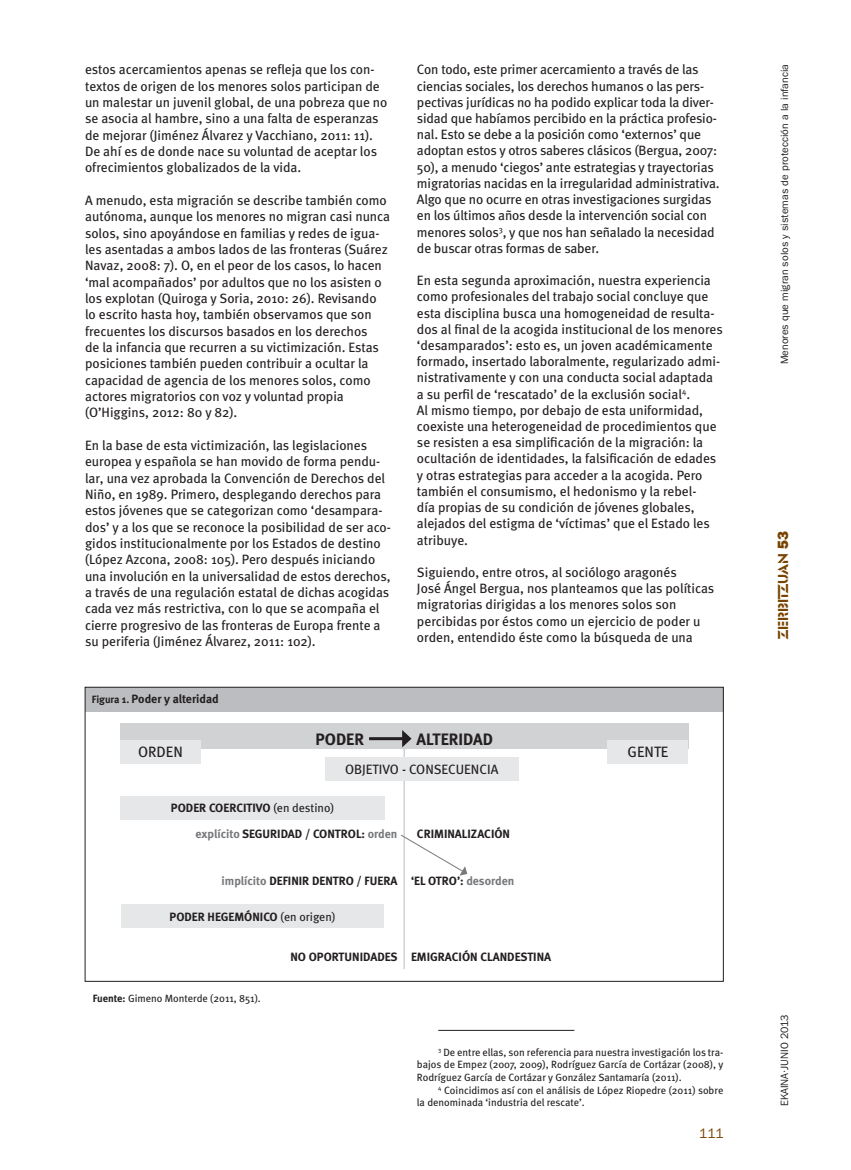
<style>
.page{position:relative;width:851px;height:1170px;background:#fff}
.page>*{position:absolute;margin:0;border:0;box-sizing:border-box;transform-origin:0 0}
.GrafTXT{font:700 16.5px "Meta";color:#231f20}
.t1{font:15px "Glaser Ste D";color:#794400}
.GrafTXT-2{font:15px "Meta";color:#231f20}
.Texto{font:13.5px/16.4px "Meta";letter-spacing:-.005em;color:#231f20}
.GrafTXT-3{font:13.5px "Meta";color:#231f20}
.t2{font:13.5px "Franklin Gothic IT Cby BT";color:#794400}
.GrafTXT-4{font:700 12px "Meta";color:#231f20}
.Nota_al_pie{font:10.5px/12.6px "Meta";color:#231f20;text-align:justify}
.t3{font:10.5px "Franklin Gothic";color:#231f20}
.t4{font:10.5px "Franklin Gothic IT Cby BT";color:#231f20}
.s1{font-size:10.5px}
.s2{font-weight:400}
.s3{color:#76787b}
.s4{font-weight:700}
.s5{font-family:"Franklin Gothic";font-weight:800}
</style>
<div class="page">
<hr style="left:438px;top:1030px;width:136px;height:1px;background:#231f20">
<div style="left:120px;top:723px;width:568px;height:25px;background:#d1d2d4"></div>
<hr style="left:369px;top:737px;width:36px;height:3px;background:#231f20">
<svg style="left:402px;top:730px;width:9px;height:17px"></svg>
<div style="left:120px;top:739px;width:81px;height:24px;background:#e6e7e9"></div>
<div style="left:607px;top:739px;width:81px;height:24px;background:#e6e7e9"></div>
<div style="left:120px;top:795px;width:265px;height:24px;background:#e6e7e9"></div>
<div style="left:121px;top:904px;width:262px;height:23px;background:#e6e7e9"></div>
<hr style="left:403px;top:748px;width:2px;height:221px;background:#d1d2d4">
<div style="left:325px;top:757px;width:193px;height:23px;background:#e6e7e9"></div>
<svg style="left:401px;top:834px;width:66px;height:41px"></svg>
<div style="left:85px;top:687px;width:638px;height:24px;background:#bcbdc0"></div>
<p class="Texto" style="left:85px;top:61px;width:304px">estos acercamientos apenas se refleja que los con&shy;textos de origen de los menores solos participan de un malestar un juvenil global, de una pobreza que no se asocia al hambre, sino a una falta de esperanzas de mejorar (Jiménez Álvarez y Vacchiano, 2011: 11).<br>De ahí es de donde nace su voluntad de aceptar los ofrecimientos globalizados de la vida.</p>
<p class="Texto" style="left:85px;top:192px;width:306px">A menudo, esta migración se describe también como autónoma, aunque los menores no migran casi nunca solos, sino apoyándose en familias y redes de igua&shy;les asentadas a ambos lados de las fronteras (Suárez Navaz, 2008: 7). O, en el peor de los casos, lo hacen ‘mal acompañados’ por adultos que no los asisten o los explotan (Quiroga y Soria, 2010: 26). Revisando lo escrito hasta hoy, también observamos que son frecuentes los discursos basados en los derechos<br>de la infancia que recurren a su victimización. Estas posiciones también pueden contribuir a ocultar la capacidad de agencia de los menores solos, como actores migratorios con voz y voluntad propia (O’Higgins, 2012: 80 y 82).</p>
<p class="Texto" style="left:85px;top:437px;width:307px">En la base de esta victimización, las legislaciones europea y española se han movido de forma pendu&shy;lar, una vez aprobada la Convención de Derechos del Niño, en 1989. Primero, desplegando derechos para estos jóvenes que se categorizan como ‘desampara&shy;dos’ y a los que se reconoce la posibilidad de ser aco&shy;gidos institucionalmente por los Estados de destino (López Azcona, 2008: 105). Pero después iniciando una involución en la universalidad de estos derechos, a través de una regulación estatal de dichas acogidas cada vez más restrictiva, con lo que se acompaña el cierre progresivo de las fronteras de Europa frente a su periferia (Jiménez Álvarez, 2011: 102).</p>
<p class="GrafTXT-4" style="left:92px;top:691px;width:128px"><span class="s1">Figura 1.</span> Poder y alteridad</p>
<p class="Texto" style="left:417px;top:61px;width:304px">Con todo, este primer acercamiento a través de las ciencias sociales, los derechos humanos o las pers&shy;pectivas jurídicas no ha podido explicar toda la diver&shy;sidad que habíamos percibido en la práctica profesio&shy;nal. Esto se debe a la posición como ‘externos’ que adoptan estos y otros saberes clásicos (Bergua, 2007:<br>50), a menudo ‘ciegos’ ante estrategias y trayectorias migratorias nacidas en la irregularidad administrativa.<br>Algo que no ocurre en otras investigaciones surgidas en los últimos años desde la intervención social con menores solos<sup>3</sup>, y que nos han señalado la necesidad de buscar otras formas de saber.</p>
<p class="Texto" style="left:417px;top:272px;width:307px">En esta segunda aproximación, nuestra experiencia como profesionales del trabajo social concluye que esta disciplina busca una homogeneidad de resulta&shy;dos al final de la acogida institucional de los menores ‘desamparados’: esto es, un joven académicamente formado, insertado laboralmente, regularizado admi&shy;nistrativamente y con una conducta social adaptada a su perfil de ‘rescatado’ de la exclusión social<sup>4</sup>.<br>Al mismo tiempo, por debajo de esta uniformidad, coexiste una heterogeneidad de procedimientos que se resisten a esa simplificación de la migración: la ocultación de identidades, la falsificación de edades y otras estrategias para acceder a la acogida. Pero también el consumismo, el hedonismo y la rebel-<br>día propias de su condición de jóvenes globales, alejados del estigma de ‘víctimas’ que el Estado les atribuye.</p>
<p class="Texto" style="left:417px;top:564px;width:299px">Siguiendo, entre otros, al sociólogo aragonés<br>José Ángel Bergua, nos planteamos que las políticas migratorias dirigidas a los menores solos son percibidas por éstos como un ejercicio de poder u orden, entendido éste como la búsqueda de una</p>
<p class="GrafTXT" style="left:315px;top:729px;width:50px">PODER</p>
<p class="GrafTXT" style="left:416px;top:729px;width:78px">ALTERIDAD</p>
<p class="GrafTXT-2" style="left:138px;top:743px;width:46px">ORDEN</p>
<p class="GrafTXT-2" style="left:627px;top:743px;width:42px">GENTE</p>
<p class="GrafTXT-4" style="left:171px;top:801px;width:165px">PODER COERCITIVO <span class="s2">(en destino)</span></p>
<p class="GrafTXT-3" style="left:345px;top:761px;width:155px">OBJETIVO - CONSECUENCIA</p>
<p class="GrafTXT-4" style="left:195px;top:826px;width:203px"><span class="s3">explícito</span> SEGURIDAD / CONTROL: <span class="s3">orden</span></p>
<p class="GrafTXT-4" style="left:417px;top:826px;width:95px">CRIMINALIZACIÓN</p>
<p class="GrafTXT-4" style="left:221px;top:873px;width:177px"><span class="s3">implícito</span> DEFINIR DENTRO / FUERA</p>
<p class="GrafTXT-4" style="left:411px;top:873px;width:105px">‘EL OTRO’: <span class="s3">desorden</span></p>
<p class="GrafTXT-4" style="left:169px;top:909px;width:167px">PODER HEGEMÓNICO <span class="s2">(en origen)</span></p>
<p class="Nota_al_pie" style="left:93px;top:991px;width:169px"><span class="s4">Fuente:</span> Gimeno Monterde (2011, 851).</p>
<p class="GrafTXT-4" style="left:290px;top:949px;width:109px">NO OPORTUNIDADES</p>
<p class="GrafTXT-4" style="left:411px;top:949px;width:142px">EMIGRACIÓN CLANDESTINA</p>
<p class="Nota_al_pie" style="left:417px;top:1045px;width:308px;text-indent:21px"><sup>3</sup> De entre ellas, son referencia para nuestra investigación los tra&shy;bajos de Empez (2007, 2009), Rodríguez García de Cortázar (2008), y Rodríguez García de Cortázar y González Santamaría (2011).</p>
<p class="Nota_al_pie" style="left:417px;top:1083px;width:308px;text-indent:21px"><sup>4</sup> Coincidimos así con el análisis de López Riopedre (2011) sobre la denominada ‘industria del rescate’.</p>
<p class="t2" style="left:699px;top:1125px;width:26px">111</p>
<p class="t3" style="left:778px;top:364px;width:302px;rotate:-90deg">Menores que migran solos y sistemas de protección a la infancia</p>
<p class="t1" style="left:774px;top:639px;width:110px;rotate:-90deg">ZERBITZUAN <span class="s5">53</span></p>
<p class="t4" style="left:778px;top:1105px;width:93px;rotate:-90deg">EKAINA·JUNIO 2013</p>
</div>
